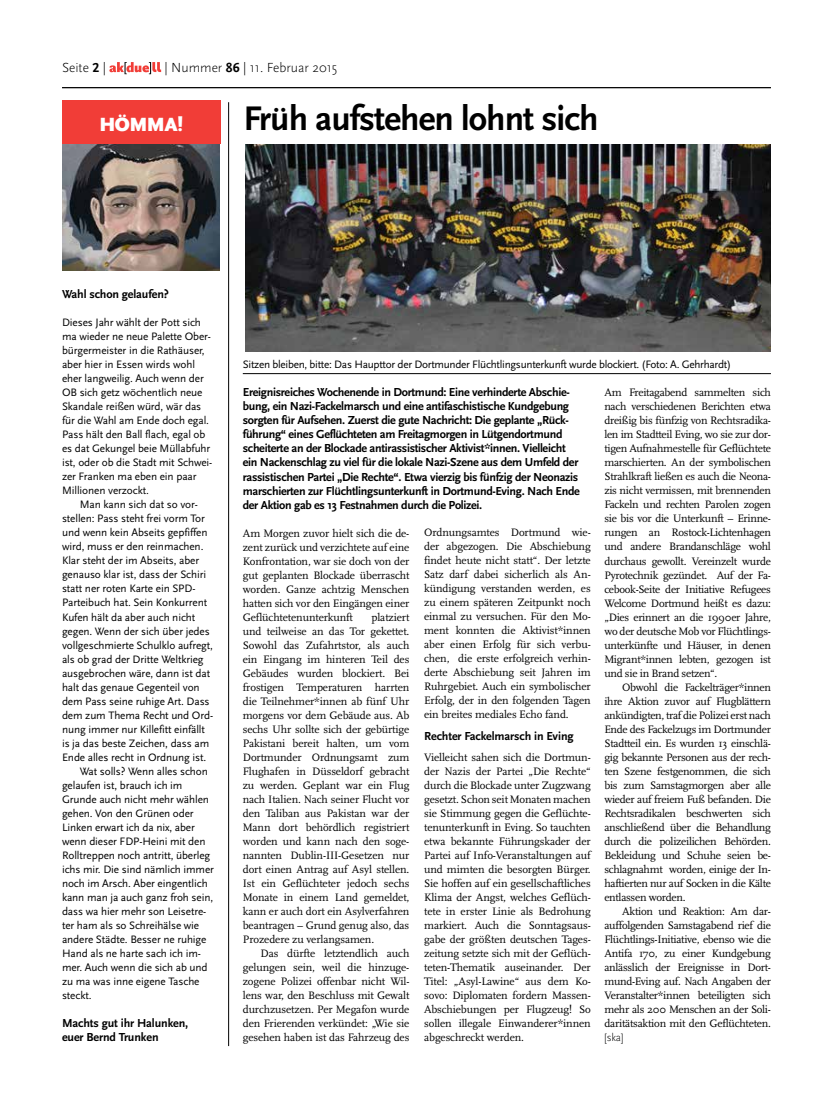
<style>
.page{position:relative;width:833px;height:1117px;background:#fff}
.page>*{position:absolute;margin:0;border:0;box-sizing:border-box;transform-origin:0 0}
.t1{font:700 35.62px "Scala Sans";letter-spacing:-.025em;color:#000}
.t2{font:900 20px "Scala Sans";color:#fff;scale:.96 1}
.t3{font:300 13.75px "Scala Sans";color:#000}
.t4{font:700 12.12px/14px "Scala Sans";letter-spacing:-.025em;color:#000}
.t5{font:11.25px/14px "Scala";letter-spacing:-.01em;color:#000;text-align:justify}
.t6{font:11.25px/14px "Scala Sans";letter-spacing:-.01em;color:#000}
.t7{font:300 11.25px "Scala Sans";color:#000}
.s1{font-family:"Scala Sans Caps";font-weight:700}
</style>
<div class="page">
<svg style="left:109px;top:62px;width:52px;height:12px"></svg>
<hr style="left:62px;top:87px;width:709px;height:1px;background:#000">
<hr style="left:228px;top:102px;width:1px;height:943px;background:#000">
<img style="left:245px;top:144px;width:526px;height:207px">
<img style="left:62px;top:144px;width:158px;height:126px">
<div style="left:62px;top:100px;width:159px;height:44px;background:#f13d37"></div>
<hr style="left:243px;top:373px;width:528px;height:1px;background:#000">
<p class="t3" style="left:62px;top:60px;width:45px">Seite <span class="s1">2</span> |</p>
<p class="t3" style="left:165px;top:60px;width:174px">| Nummer <span class="s1">86</span> | 11. Februar 2015</p>
<h1 class="t1" style="left:243px;top:99px;width:357px">Früh aufstehen lohnt sich</h1>
<h2 class="t2" style="left:99px;top:114px;width:89px">HÖMMA!</h2>
<p class="t4" style="left:62px;top:288px;width:108px">Wahl schon gelaufen?</p>
<p class="t6" style="left:62px;top:316px;width:152px">Dieses Jahr wählt der Pott sich ma wieder ne neue Palette Ober&shy;bürgermeister in die Rathäuser, aber hier in Essen wirds wohl eher langweilig. Auch wenn der<br>OB sich getz wöchentlich neue<br>Skandale reißen würd, wär das für die Wahl am Ende doch egal.<br>Pass hält den Ball flach, egal ob es dat Gekungel beie Müllabfuhr ist, oder ob die Stadt mit Schwei&shy;zer Franken ma eben ein paar<br>Millionen verzockt.</p>
<p class="t6" style="left:80px;top:498px;width:120px">Man kann sich dat so vor-</p>
<p class="t6" style="left:62px;top:512px;width:144px">stellen: Pass steht frei vorm Tor</p>
<p class="t6" style="left:62px;top:526px;width:147px">und wenn kein Abseits gepfiffen</p>
<p class="t6" style="left:62px;top:540px;width:143px">wird, muss er den reinmachen.</p>
<p class="t6" style="left:62px;top:554px;width:139px">Klar steht der im Abseits, aber</p>
<p class="t6" style="left:62px;top:568px;width:146px">genauso klar ist, dass der Schiri</p>
<p class="t6" style="left:62px;top:582px;width:135px">statt ner roten Karte ein SPD-</p>
<p class="t6" style="left:62px;top:596px;width:147px">Parteibuch hat. Sein Konkurrent</p>
<p class="t6" style="left:62px;top:610px;width:135px">Kufen hält da aber auch nicht</p>
<p class="t6" style="left:62px;top:624px;width:149px">gegen. Wenn der sich über jedes</p>
<p class="t6" style="left:62px;top:638px;width:152px">vollgeschmierte Schulklo aufregt,</p>
<p class="t6" style="left:62px;top:652px;width:143px">als ob grad der Dritte Weltkrieg</p>
<p class="t6" style="left:62px;top:666px;width:150px">ausgebrochen wäre, dann ist dat</p>
<p class="t6" style="left:62px;top:680px;width:139px">halt das genaue Gegenteil von</p>
<p class="t6" style="left:62px;top:694px;width:149px">dem Pass seine ruhige Art. Dass</p>
<p class="t6" style="left:62px;top:708px;width:153px">dem zum Thema Recht und Ord-</p>
<p class="t6" style="left:62px;top:722px;width:144px">nung immer nur Killefitt einfällt</p>
<p class="t6" style="left:62px;top:736px;width:149px">is ja das beste Zeichen, dass am</p>
<p class="t6" style="left:62px;top:750px;width:146px">Ende alles recht in Ordnung ist.</p>
<p class="t6" style="left:80px;top:764px;width:130px">Wat solls? Wenn alles schon</p>
<p class="t6" style="left:62px;top:778px;width:122px">gelaufen ist, brauch ich im</p>
<p class="t6" style="left:62px;top:792px;width:148px">Grunde auch nicht mehr wählen</p>
<p class="t6" style="left:62px;top:806px;width:133px">gehen. Von den Grünen oder</p>
<p class="t6" style="left:62px;top:820px;width:134px">Linken erwart ich da nix, aber</p>
<p class="t6" style="left:62px;top:834px;width:145px">wenn dieser FDP-Heini mit den</p>
<p class="t6" style="left:62px;top:847px;width:150px">Rolltreppen noch antritt, überleg</p>
<p class="t6" style="left:62px;top:861px;width:153px">ichs mir. Die sind nämlich immer</p>
<p class="t6" style="left:62px;top:875px;width:147px">noch im Arsch. Aber eingentlich</p>
<p class="t6" style="left:62px;top:889px;width:153px">kann man ja auch ganz froh sein,</p>
<p class="t6" style="left:62px;top:903px;width:146px">dass wa hier mehr son Leisetre-</p>
<p class="t6" style="left:62px;top:917px;width:139px">ter ham als so Schreihälse wie</p>
<p class="t6" style="left:62px;top:931px;width:146px">andere Städte. Besser ne ruhige</p>
<p class="t6" style="left:62px;top:945px;width:140px">Hand als ne harte sach ich im-</p>
<p class="t6" style="left:62px;top:959px;width:147px">mer. Auch wenn die sich ab und</p>
<p class="t6" style="left:62px;top:973px;width:139px">zu ma was inne eigene Tasche</p>
<p class="t6" style="left:62px;top:987px;width:31px">steckt.</p>
<p class="t4" style="left:62px;top:1016px;width:128px">Machts gut ihr Halunken, euer Bernd Trunken</p>
<p class="t6" style="left:243px;top:358px;width:490px">Sitzen bleiben, bitte: Das Haupttor der Dortmunder Flüchtlingsunterkunft wurde blockiert. (Foto: A. Gehrhardt)</p>
<p class="t4" style="left:243px;top:386px;width:339px">Ereignisreiches Wochenende in Dortmund: Eine verhinderte Abschie&shy;bung, ein Nazi-Fackelmarsch und eine antifaschistische Kundgebung sorgten für Aufsehen. Zuerst die gute Nachricht: Die geplante „Rück&shy;führung“ eines Geflüchteten am Freitagmorgen in Lütgendortmund scheiterte an der Blockade antirassistischer Aktivist*innen. Vielleicht ein Nackenschlag zu viel für die lokale Nazi-Szene aus dem Umfeld der rassistischen Partei „Die Rechte“. Etwa vierzig bis fünfzig der Neonazis marschierten zur Flüchtlingsunterkunft in Dortmund-Eving. Nach Ende der Aktion gab es 13 Festnahmen durch die Polizei.</p>
<p class="t5" style="left:604px;top:386px;width:168px">Am Freitagabend sammelten sich nach verschiedenen Berichten etwa dreißig bis fünfzig von Rechtsradika&shy;len im Stadtteil Eving, wo sie zur dor&shy;tigen Aufnahmestelle für Geflüchtete marschierten. An der symbolischen Strahlkraft ließen es auch die Neona&shy;zis nicht vermissen, mit brennenden Fackeln und rechten Parolen zogen sie bis vor die Unterkunft – Erinne&shy;rungen an Rostock-Lichtenhagen und andere Brandanschläge wohl durchaus gewollt. Vereinzelt wurde Pyrotechnik gezündet. Auf der Fa&shy;cebook-Seite der Initiative Refugees Welcome Dortmund heißt es dazu: „Dies erinnert an die 1990er Jahre, wo der deutsche Mob vor Flüchtlings&shy;unterkünfte und Häuser, in denen Migrant*innen lebten, gezogen ist und sie in Brand setzen“.</p>
<p class="t5" style="left:604px;top:680px;width:168px;text-indent:18px">Obwohl die Fackelträger*innen ihre Aktion zuvor auf Flugblättern ankündigten, traf die Polizei erst nach Ende des Fackelzugs im Dortmunder Stadtteil ein. Es wurden 13 einschlä&shy;gig bekannte Personen aus der rech&shy;ten Szene festgenommen, die sich bis zum Samstagmorgen aber alle wieder auf freiem Fuß befanden. Die Rechtsradikalen beschwerten sich anschließend über die Behandlung durch die polizeilichen Behörden.<br>Bekleidung und Schuhe seien be&shy;schlagnahmt worden, einige der In&shy;haftierten nur auf Socken in die Kälte entlassen worden.</p>
<p class="t5" style="left:604px;top:903px;width:168px;text-indent:18px">Aktion und Reaktion: Am dar&shy;auffolgenden Samstagabend rief die Flüchtlings-Initiative, ebenso wie die Antifa 170, zu einer Kundgebung anlässlich der Ereignisse in Dort&shy;mund-Eving auf. Nach Angaben der Veranstalter*innen beteiligten sich mehr als 200 Menschen an der Soli&shy;daritätsaktion mit den Geflüchteten.</p>
<p class="t7" style="left:604px;top:1030px;width:21px">[ska]</p>
<p class="t5" style="left:424px;top:525px;width:168px">Ordnungsamtes Dortmund wie&shy;der abgezogen. Die Abschiebung findet heute nicht statt“. Der letzte Satz darf dabei sicherlich als An&shy;kündigung verstanden werden, es zu einem späteren Zeitpunkt noch einmal zu versuchen. Für den Mo&shy;ment konnten die Aktivist*innen aber einen Erfolg für sich verbu&shy;chen, die erste erfolgreich verhin&shy;derte Abschiebung seit Jahren im Ruhrgebiet. Auch ein symbolischer Erfolg, der in den folgenden Tagen ein breites mediales Echo fand.</p>
<p class="t4" style="left:424px;top:729px;width:151px">Rechter Fackelmarsch in Eving</p>
<p class="t5" style="left:424px;top:750px;width:168px">Vielleicht sahen sich die Dortmun&shy;der Nazis der Partei „Die Rechte“ durch die Blockade unter Zugzwang gesetzt. Schon seit Monaten machen sie Stimmung gegen die Geflüchte&shy;tenunterkunft in Eving. So tauchten etwa bekannte Führungskader der Partei auf Info-Veranstaltungen auf und mimten die besorgten Bürger.<br>Sie hoffen auf ein gesellschaftliches Klima der Angst, welches Geflüch&shy;tete in erster Linie als Bedrohung markiert. Auch die Sonntagsaus&shy;gabe der größten deutschen Tages&shy;zeitung setzte sich mit der Geflüch&shy;teten-Thematik auseinander. Der Titel: „Asyl-Lawine“ aus dem Ko&shy;sovo: Diplomaten fordern Massen-Abschiebungen per Flugzeug! So sollen illegale Einwanderer*innen abgeschreckt werden.</p>
<p class="t5" style="left:243px;top:526px;width:168px">Am Morgen zuvor hielt sich die de&shy;zent zurück und verzichtete auf eine Konfrontation, war sie doch von der gut geplanten Blockade überrascht worden. Ganze achtzig Menschen hatten sich vor den Eingängen einer Geflüchtetenunterkunft</p>
<p class="t5" style="left:243px;top:610px;width:168px;text-indent:129px">platziert und teilweise an das Tor gekettet.<br>Sowohl das Zufahrtstor, als auch ein Eingang im hinteren Teil des Gebäudes wurden blockiert. Bei frostigen Temperaturen harrten die Teilnehmer*innen ab fünf Uhr morgens vor dem Gebäude aus. Ab sechs Uhr sollte sich der gebürtige Pakistani bereit halten, um vom Dortmunder Ordnungsamt zum Flughafen in Düsseldorf gebracht zu werden. Geplant war ein Flug nach Italien. Nach seiner Flucht vor den Taliban aus Pakistan war der Mann dort behördlich registriert worden und kann nach den soge&shy;nannten Dublin-III-Gesetzen nur dort einen Antrag auf Asyl stellen.<br>Ist ein Geflüchteter jedoch sechs Monate in einem Land gemeldet, kann er auch dort ein Asylverfahren beantragen – Grund genug also, das Prozedere zu verlangsamen.</p>
<p class="t5" style="left:243px;top:946px;width:168px;text-indent:18px">Das dürfte letztendlich auch gelungen sein, weil die hinzuge&shy;zogene Polizei offenbar nicht Wil&shy;lens war, den Beschluss mit Gewalt durchzusetzen. Per Megafon wurde den Frierenden verkündet: „Wie sie gesehen haben ist das Fahrzeug des</p>
</div>
